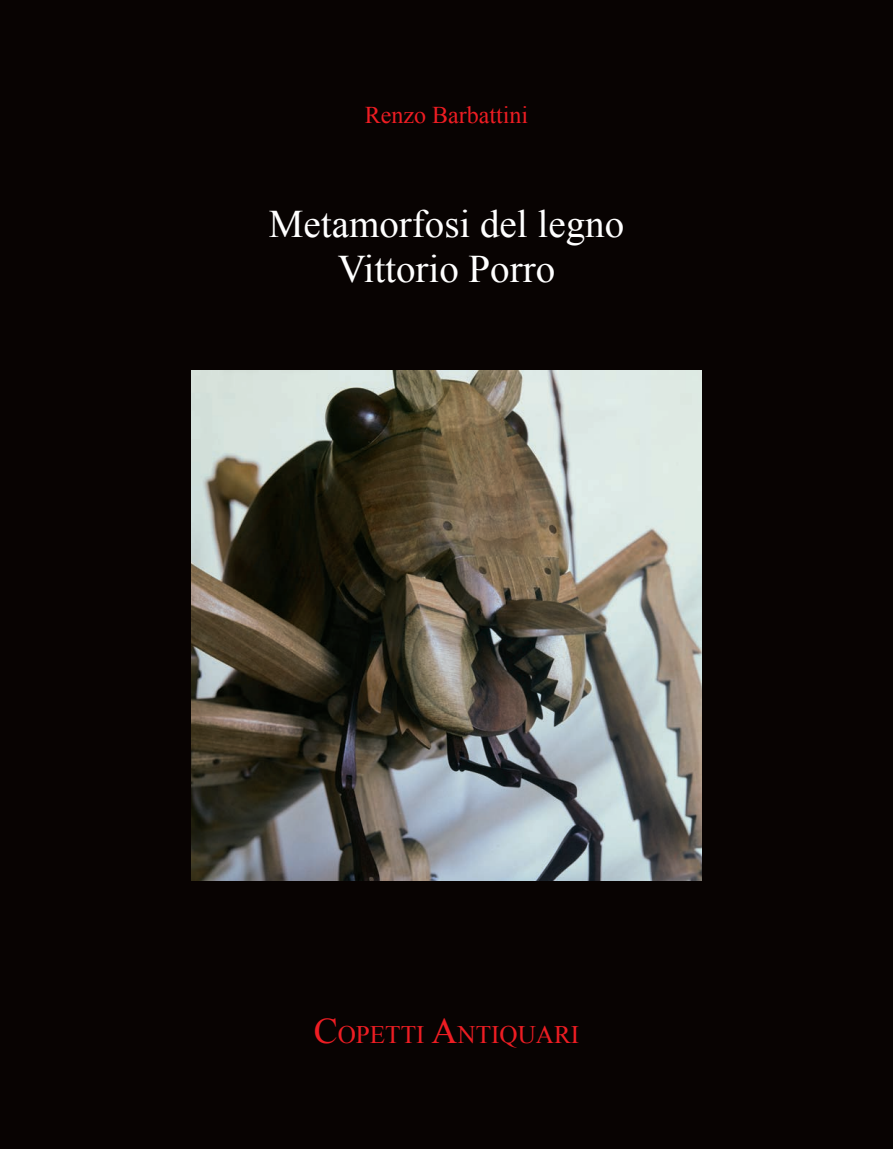
<style>
.page{position:relative;width:893px;height:1149px;background:#fff}
.page>*{position:absolute;margin:0;border:0;box-sizing:border-box;transform-origin:0 0}
.t1{font:39px/45px "Times New Roman";color:#fff;text-align:center}
.t2{font:25.2px "Times New Roman";color:#ee1d23}
.t3{font:24px "Times New Roman";color:#ee1d23}
.s1{font-size:36px}
</style>
<div class="page">
<div style="left:0;top:0;width:893px;height:1148px;background:#080302"></div>
<img style="left:191px;top:370px;width:511px;height:510px">
<p class="t3" style="left:365px;top:101px;width:165px">Renzo Barbattini</p>
<p class="t1" style="left:269px;top:201px;width:357px">Metamorfosi del legno<br>Vittorio Porro</p>
<p class="t2" style="left:314px;top:1019px;width:267px"><span class="s1">C</span>OPETTI <span class="s1">A</span>NTIQUARI</p>
</div>
